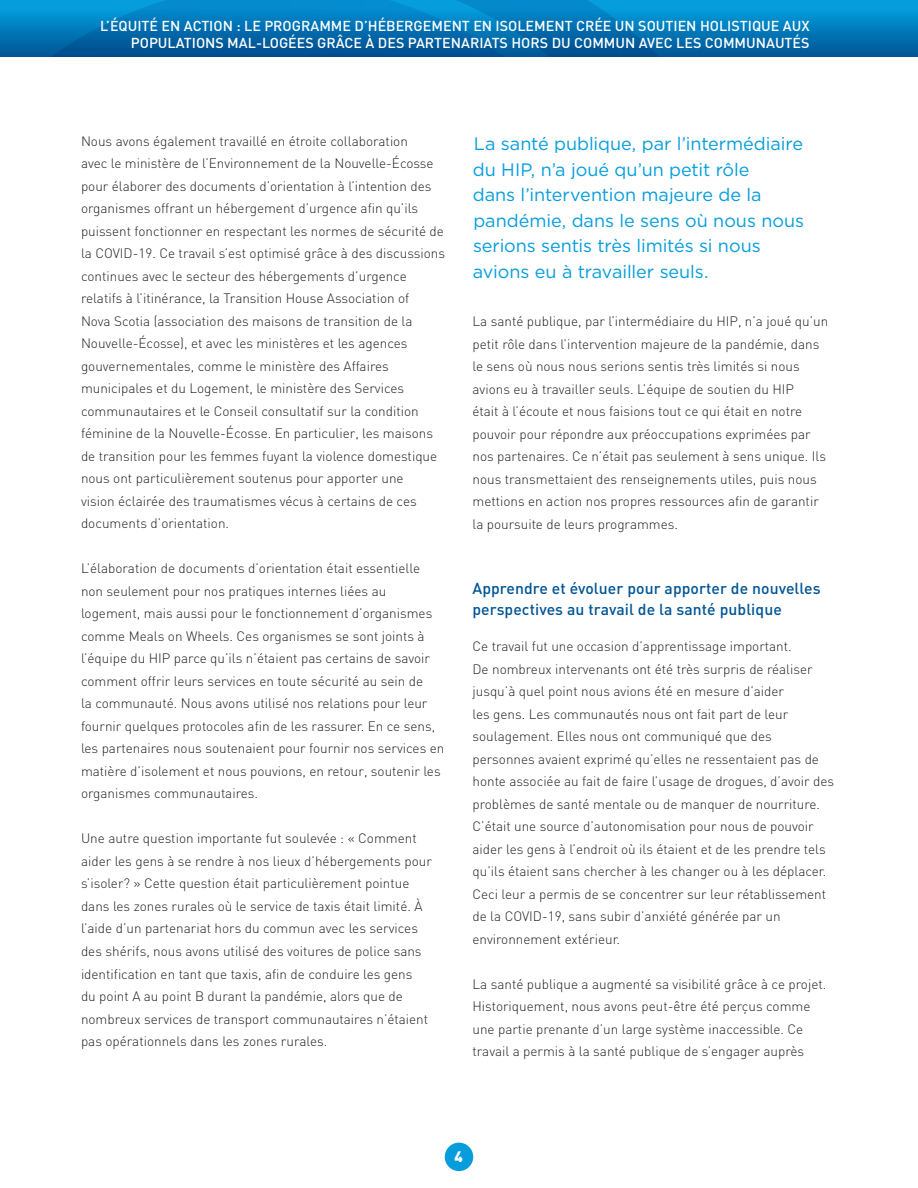
<style>
.page{position:relative;width:918px;height:1188px;background:#fff}
.page>*{position:absolute;margin:0;border:0;box-sizing:border-box;transform-origin:0 0}
.t1{font:18px/25.5px "Gotham HTF";letter-spacing:-.005em;color:#069ddc}
.t2{font:500 15.75px/21px "DIN";letter-spacing:.005em;color:#005595}
.t3{font:900 15px "DIN";color:#fff}
.t4{font:500 14.25px/17.2px "DIN";color:#fff;text-align:right}
.t5{font:300 13.5px/22.5px "DIN";color:#231f20}
</style>
<div class="page">
<div style="left:0;top:0;width:918px;height:57px;background:linear-gradient(to bottom,#05a6e5,#005495)"></div>
<svg style="left:0;top:0;width:813px;height:57px;background:#0174b5"></svg>
<div style="left:445px;top:1143px;width:28px;height:28px;background:#069ddc;border-radius:50%"></div>
<p class="t4" style="left:100px;top:16px;width:711px">L’ÉQUITÉ EN ACTION : LE PROGRAMME D’HÉBERGEMENT EN ISOLEMENT CRÉE UN SOUTIEN HOLISTIQUE AUX<br>POPULATIONS MAL-LOGÉES GRÂCE À DES PARTENARIATS HORS DU COMMUN AVEC LES COMMUNAUTÉS</p>
<p class="t5" style="left:81px;top:130px;width:366px">Nous avons également travaillé en étroite collaboration<br>avec le ministère de l’Environnement de la Nouvelle-Écosse pour élaborer des documents d’orientation à l’intention des organismes offrant un hébergement d’urgence afin qu’ils puissent fonctionner en respectant les normes de sécurité de la COVID-19. Ce travail s’est optimisé grâce à des discussions continues avec le secteur des hébergements d’urgence relatifs à l’itinérance, la Transition House Association of<br>Nova Scotia (association des maisons de transition de la Nouvelle-Écosse), et avec les ministères et les agences gouvernementales, comme le ministère des Affaires municipales et du Logement, le ministère des Services communautaires et le Conseil consultatif sur la condition féminine de la Nouvelle-Écosse. En particulier, les maisons de transition pour les femmes fuyant la violence domestique nous ont particulièrement soutenus pour apporter une<br>vision éclairée des traumatismes vécus à certains de ces documents d’orientation.</p>
<p class="t5" style="left:81px;top:557px;width:365px">L’élaboration de documents d’orientation était essentielle non seulement pour nos pratiques internes liées au logement, mais aussi pour le fonctionnement d’organismes comme Meals on Wheels. Ces organismes se sont joints à l’équipe du HIP parce qu’ils n’étaient pas certains de savoir comment offrir leurs services en toute sécurité au sein de<br>la communauté. Nous avons utilisé nos relations pour leur fournir quelques protocoles afin de les rassurer. En ce sens, les partenaires nous soutenaient pour fournir nos services en matière d’isolement et nous pouvions, en retour, soutenir les organismes communautaires.</p>
<p class="t5" style="left:81px;top:827px;width:352px">Une autre question importante fut soulevée : « Comment aider les gens à se rendre à nos lieux d’hébergements pour s’isoler? » Cette question était particulièrement pointue dans les zones rurales où le service de taxis était limité. À l’aide d’un partenariat hors du commun avec les services des shérifs, nous avons utilisé des voitures de police sans identification en tant que taxis, afin de conduire les gens<br>du point A au point B durant la pandémie, alors que de nombreux services de transport communautaires n’étaient pas opérationnels dans les zones rurales.</p>
<h1 class="t1" style="left:473px;top:131px;width:333px">La santé publique, par l’intermédiaire du HIP, n’a joué qu’un petit rôle<br>dans l’intervention majeure de la pandémie, dans le sens où nous nous serions sentis très limités si nous avions eu à travailler seuls.</h1>
<p class="t5" style="left:472px;top:310px;width:357px">La santé publique, par l’intermédiaire du HIP, n’a joué qu’un petit rôle dans l’intervention majeure de la pandémie, dans le sens où nous nous serions sentis très limités si nous avions eu à travailler seuls. L’équipe de soutien du HIP<br>était à l’écoute et nous faisions tout ce qui était en notre pouvoir pour répondre aux préoccupations exprimées par nos partenaires. Ce n’était pas seulement à sens unique. Ils nous transmettaient des renseignements utiles, puis nous mettions en action nos propres ressources afin de garantir la poursuite de leurs programmes.</p>
<p class="t2" style="left:472px;top:578px;width:350px">Apprendre et évoluer pour apporter de nouvelles perspectives au travail de la santé publique</p>
<p class="t5" style="left:472px;top:635px;width:363px">Ce travail fut une occasion d’apprentissage important.<br>De nombreux intervenants ont été très surpris de réaliser jusqu’à quel point nous avions été en mesure d’aider<br>les gens. Les communautés nous ont fait part de leur soulagement. Elles nous ont communiqué que des personnes avaient exprimé qu’elles ne ressentaient pas de honte associée au fait de faire l’usage de drogues, d’avoir des problèmes de santé mentale ou de manquer de nourriture.<br>C’était une source d’autonomisation pour nous de pouvoir aider les gens à l’endroit où ils étaient et de les prendre tels qu’ils étaient sans chercher à les changer ou à les déplacer.<br>Ceci leur a permis de se concentrer sur leur rétablissement de la COVID-19, sans subir d’anxiété générée par un environnement extérieur.</p>
<p class="t5" style="left:472px;top:973px;width:355px">La santé publique a augmenté sa visibilité grâce à ce projet.<br>Historiquement, nous avons peut-être été perçus comme une partie prenante d’un large système inaccessible. Ce travail a permis à la santé publique de s’engager auprès</p>
<p class="t3" style="left:455px;top:1146px;width:10px">4</p>
</div>
